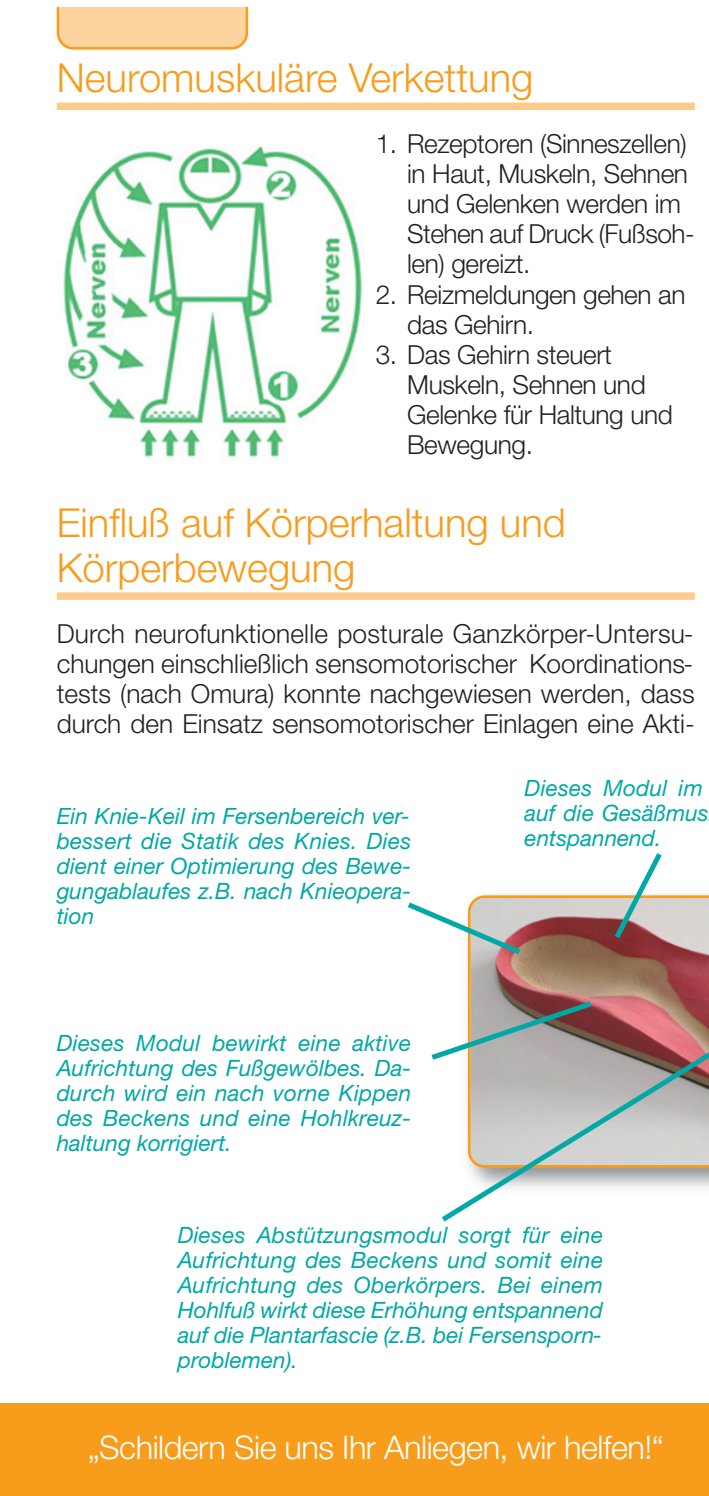
<style>
.page{position:relative;width:709px;height:1496px;background:#fff}
.page>*{position:absolute;margin:0;border:0;box-sizing:border-box;transform-origin:0 0}
.t1{font:300 40px/45px "Helvetica Neue";color:#f89c1c}
.t2{font:300 32.5px "Helvetica Neue";letter-spacing:-.015em;color:#fff}
.t3{font:300 26.25px/30px "Helvetica Neue";letter-spacing:-.015em;color:#231f20}
.t4{font:italic 22.5px/25px "Helvetica Neue";color:#00a9a5;text-align:justify}
</style>
<div class="page">
<div style="left:0;top:1403px;width:709px;height:92px;background:#f89c1c"></div>
<svg style="left:57px;top:7px;width:191px;height:43px;background:#fccf96"></svg>
<div style="left:57px;top:103px;width:637px;height:7px;background:#fdcb8a"></div>
<div style="left:57px;top:592px;width:637px;height:8px;background:#fdcb8a"></div>
<img style="left:63px;top:145px;width:300px;height:313px">
<svg style="left:468px;top:895px;width:241px;height:127px;background:#ad7c71"></svg>
<svg style="left:408px;top:898px;width:118px;height:60px"></svg>
<svg style="left:431px;top:997px;width:166px;height:63px"></svg>
<svg style="left:610px;top:853px;width:56px;height:90px"></svg>
<svg style="left:436px;top:1022px;width:273px;height:200px"></svg>
<h1 class="t1" style="left:57px;top:59px;width:478px">Neuromuskuläre Verkettung</h1>
<p class="t3" style="left:407px;top:131px;width:289px;text-indent:-31px">1. Rezeptoren (Sinneszellen) in Haut, Muskeln, Sehnen und Gelenken werden im<br>Stehen auf Druck (Fußsoh&shy;len) gereizt.</p>
<p class="t3" style="left:407px;top:282px;width:280px;text-indent:-31px">2. Reizmeldungen gehen an das Gehirn.</p>
<p class="t3" style="left:407px;top:342px;width:267px;text-indent:-31px">3. Das Gehirn steuert<br>Muskeln, Sehnen und<br>Gelenke für Haltung und<br>Bewegung.</p>
<h1 class="t1" style="left:57px;top:504px;width:510px">Einfluß auf Körperhaltung und<br>Körperbewegung</h1>
<p class="t3" style="left:57px;top:621px;width:639px;text-align:justify">Durch neurofunktionelle posturale Ganzkörper-Untersu&shy;chungen einschließlich sensomotorischer Koordinations&shy;tests (nach Omura) konnte nachgewiesen werden, dass durch den Einsatz sensomotorischer Einlagen eine Akti-</p>
<p class="t4" style="left:57px;top:806px;width:356px">Ein Knie-Keil im Fersenbereich ver&shy;bessert die Statik des Knies. Dies dient einer Optimierung des Bewe&shy;gungablaufes z.B. nach Knieopera&shy;tion</p>
<p class="t4" style="left:57px;top:1032px;width:356px">Dieses Modul bewirkt eine aktive Aufrichtung des Fußgewölbes. Da&shy;durch wird ein nach vorne Kippen des Beckens und eine Hohlkreuz&shy;haltung korrigiert.</p>
<p class="t4" style="left:524px;top:777px;width:186px;text-align:left">Dieses Modul im auf die Gesäßmus entspannend.</p>
<p class="t4" style="left:178px;top:1224px;width:427px">Dieses Abstützungsmodul sorgt für eine Aufrichtung des Beckens und somit eine Aufrichtung des Oberkörpers. Bei einem Hohlfuß wirkt diese Erhöhung entspannend auf die Plantarfascie (z.B. bei Fersensporn&shy;problemen).</p>
<h2 class="t2" style="left:88px;top:1435px;width:577px">„Schildern Sie uns Ihr Anliegen, wir helfen!“</h2>
</div>
